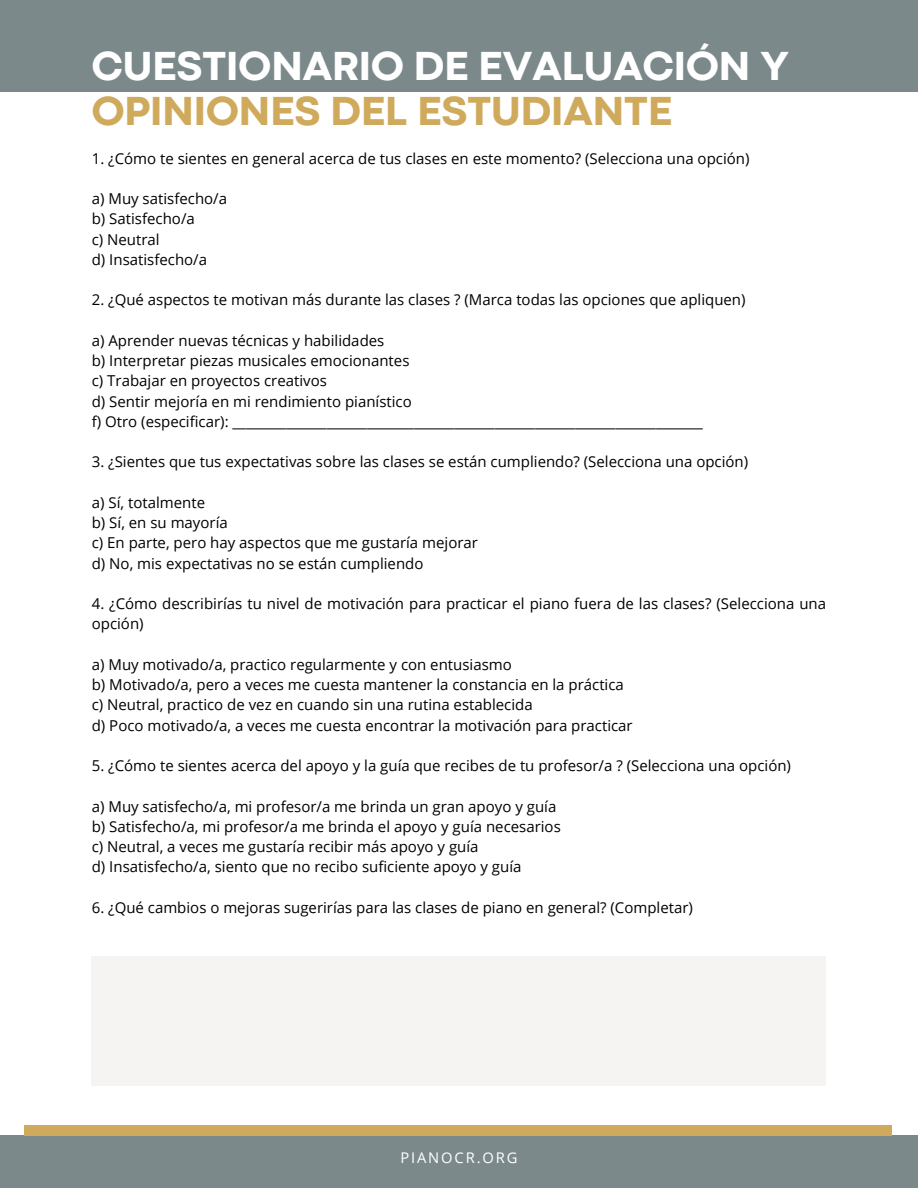
<style>
.page{position:relative;width:918px;height:1188px;background:#fff}
.page>*{position:absolute;margin:0;border:0;box-sizing:border-box;transform-origin:0 0}
.t1{font:800 42.3px/45px "Codec Pro";color:#fff}
.t2{font:15px/20.2px "Open Sans";color:#000}
.t3{font:14.7px "Open Sans";letter-spacing:.13em;color:#fff}
.s1{color:#cfaa5c}
</style>
<div class="page">
<div style="left:0;top:0;width:918px;height:92px;background:#7c898b"></div>
<div style="left:0;top:1136px;width:918px;height:52px;background:#7c898b"></div>
<div style="left:25px;top:1125px;width:867px;height:11px;background:#cfaa5c"></div>
<div style="left:92px;top:957px;width:734px;height:129px;background:#f6f4f3"></div>
<p class="t1" style="left:92px;top:46px;width:699px">CUESTIONARIO DE EVALUACIÓN Y<br><span class="s1">OPINIONES DEL ESTUDIANTE</span></p>
<p class="t2" style="left:92px;top:148px;width:659px">1. ¿Cómo te sientes en general acerca de tus clases en este momento? (Selecciona una opción)</p>
<p class="t2" style="left:92px;top:188px;width:137px">a) Muy satisfecho/a</p>
<p class="t2" style="left:92px;top:208px;width:105px">b) Satisfecho/a</p>
<p class="t2" style="left:92px;top:229px;width:69px">c) Neutral</p>
<p class="t2" style="left:92px;top:249px;width:117px">d) Insatisfecho/a</p>
<p class="t2" style="left:92px;top:289px;width:655px">2. ¿Qué aspectos te motivan más durante las clases ? (Marca todas las opciones que apliquen)</p>
<p class="t2" style="left:92px;top:330px;width:294px">a) Aprender nuevas técnicas y habilidades</p>
<p class="t2" style="left:92px;top:350px;width:319px">b) Interpretar piezas musicales emocionantes</p>
<p class="t2" style="left:92px;top:370px;width:237px">c) Trabajar en proyectos creativos</p>
<p class="t2" style="left:92px;top:391px;width:322px">d) Sentir mejoría en mi rendimiento pianístico</p>
<p class="t2" style="left:92px;top:411px;width:613px">f) Otro (especificar): ______________________________________________________________________</p>
<p class="t2" style="left:92px;top:451px;width:658px">3. ¿Sientes que tus expectativas sobre las clases se están cumpliendo? (Selecciona una opción)</p>
<p class="t2" style="left:92px;top:492px;width:115px">a) Sí, totalmente</p>
<p class="t2" style="left:92px;top:512px;width:138px">b) Sí, en su mayoría</p>
<p class="t2" style="left:92px;top:532px;width:388px">c) En parte, pero hay aspectos que me gustaría mejorar</p>
<p class="t2" style="left:92px;top:553px;width:333px">d) No, mis expectativas no se están cumpliendo</p>
<p class="t2" style="left:92px;top:593px;width:736px">4. ¿Cómo describirías tu nivel de motivación para practicar el piano fuera de las clases? (Selecciona una opción)</p>
<p class="t2" style="left:92px;top:654px;width:422px">a) Muy motivado/a, practico regularmente y con entusiasmo</p>
<p class="t2" style="left:92px;top:674px;width:534px">b) Motivado/a, pero a veces me cuesta mantener la constancia en la práctica</p>
<p class="t2" style="left:92px;top:694px;width:442px">c) Neutral, practico de vez en cuando sin una rutina establecida</p>
<p class="t2" style="left:92px;top:715px;width:542px">d) Poco motivado/a, a veces me cuesta encontrar la motivación para practicar</p>
<p class="t2" style="left:92px;top:755px;width:701px">5. ¿Cómo te sientes acerca del apoyo y la guía que recibes de tu profesor/a ? (Selecciona una opción)</p>
<p class="t2" style="left:92px;top:796px;width:466px">a) Muy satisfecho/a, mi profesor/a me brinda un gran apoyo y guía</p>
<p class="t2" style="left:92px;top:816px;width:471px">b) Satisfecho/a, mi profesor/a me brinda el apoyo y guía necesarios</p>
<p class="t2" style="left:92px;top:836px;width:388px">c) Neutral, a veces me gustaría recibir más apoyo y guía</p>
<p class="t2" style="left:92px;top:856px;width:431px">d) Insatisfecho/a, siento que no recibo suficiente apoyo y guía</p>
<p class="t2" style="left:92px;top:897px;width:603px">6. ¿Qué cambios o mejoras sugerirías para las clases de piano en general? (Completar)</p>
<p class="t3" style="left:400px;top:1148px;width:119px">PIANOCR.ORG</p>
</div>
